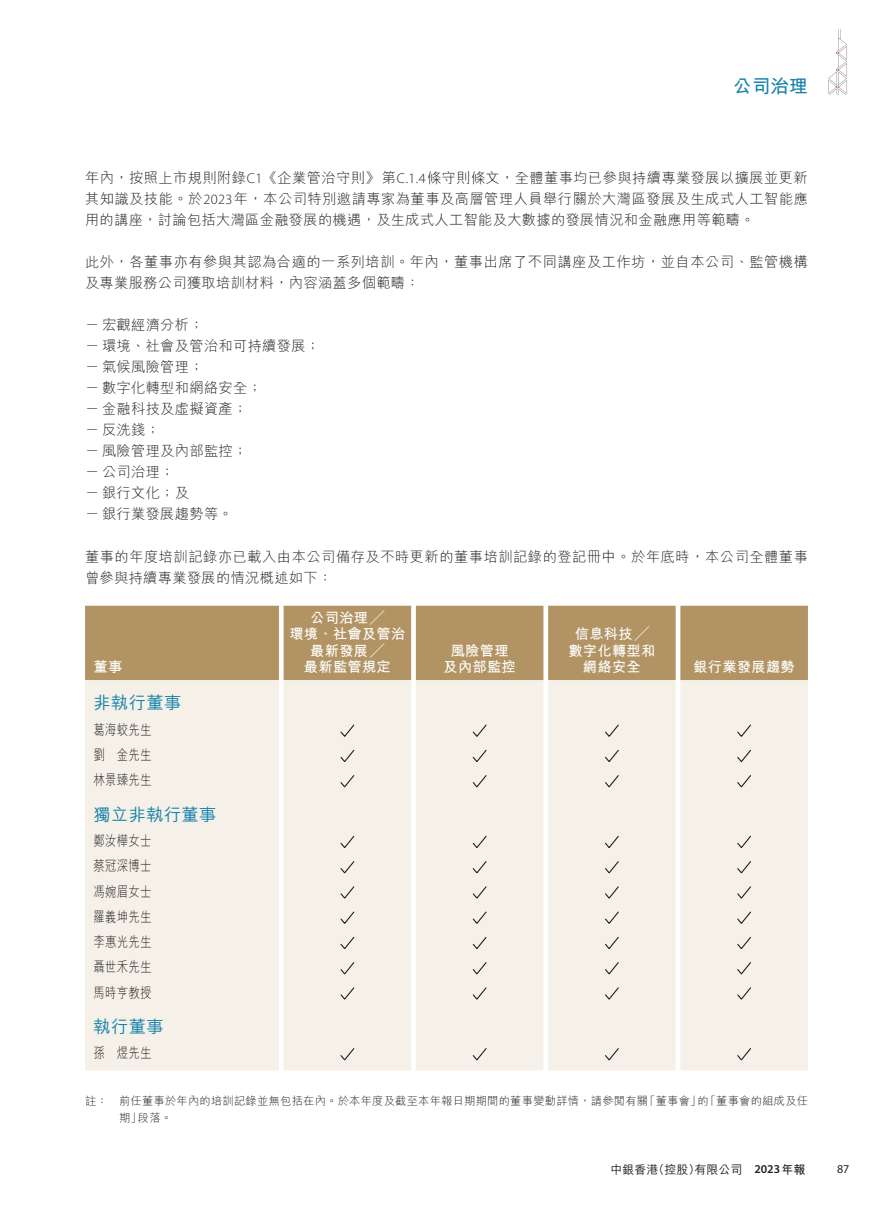
<style>
.page{position:relative;width:893px;height:1212px;background:#fff}
.page>*{position:absolute;margin:0;border:0;box-sizing:border-box;transform-origin:0 0}
.t1{font:700 18.75px "M Hei HK";color:#1581aa}
.t2{font:500 17.25px "M Hei HK";letter-spacing:.02em;color:#1581aa}
.t3{font:300 14.25px/21px "M Hei HK";letter-spacing:.02em;color:#231f20}
.t4{font:700 14.25px/16.5px "M Hei HK";letter-spacing:.02em;color:#fff;text-align:center}
.t5{font:300 14.25px/25.2px "M Hei HK";letter-spacing:.02em;color:#231f20;text-align:justify;scale:.8 1}
.t6{font:500 12px "M Hei HK";color:#231f20}
.t7{font:12px "Myriad Pro";color:#231f20}
.t8{font:300 11.25px/16.5px "M Hei HK";letter-spacing:.025em;color:#231f20}
.s1{font-family:"Myriad Pro"}
.s2{font-family:"Myriad Pro";font-weight:600}
.s3{font-weight:700}
</style>
<div class="page">
<svg style="left:828px;top:29px;width:19px;height:65px"></svg>
<div style="left:85px;top:606px;width:723px;height:74px;background:#b29464"></div>
<div style="left:85px;top:680px;width:723px;height:390px;background:#f5f1e9"></div>
<svg style="left:339px;top:723px;width:16px;height:15px"></svg>
<svg style="left:472px;top:723px;width:16px;height:15px"></svg>
<svg style="left:604px;top:723px;width:16px;height:15px"></svg>
<svg style="left:736px;top:723px;width:16px;height:15px"></svg>
<svg style="left:339px;top:749px;width:16px;height:14px"></svg>
<svg style="left:472px;top:749px;width:16px;height:14px"></svg>
<svg style="left:604px;top:749px;width:16px;height:14px"></svg>
<svg style="left:736px;top:749px;width:16px;height:14px"></svg>
<svg style="left:339px;top:774px;width:16px;height:15px"></svg>
<svg style="left:472px;top:774px;width:16px;height:15px"></svg>
<svg style="left:604px;top:774px;width:16px;height:15px"></svg>
<svg style="left:736px;top:774px;width:16px;height:15px"></svg>
<svg style="left:339px;top:835px;width:16px;height:14px"></svg>
<svg style="left:472px;top:835px;width:16px;height:14px"></svg>
<svg style="left:604px;top:835px;width:16px;height:14px"></svg>
<svg style="left:736px;top:835px;width:16px;height:14px"></svg>
<svg style="left:339px;top:860px;width:16px;height:15px"></svg>
<svg style="left:472px;top:860px;width:16px;height:15px"></svg>
<svg style="left:604px;top:860px;width:16px;height:15px"></svg>
<svg style="left:736px;top:860px;width:16px;height:15px"></svg>
<svg style="left:339px;top:885px;width:16px;height:15px"></svg>
<svg style="left:472px;top:885px;width:16px;height:15px"></svg>
<svg style="left:604px;top:885px;width:16px;height:15px"></svg>
<svg style="left:736px;top:885px;width:16px;height:15px"></svg>
<svg style="left:339px;top:910px;width:16px;height:15px"></svg>
<svg style="left:472px;top:910px;width:16px;height:15px"></svg>
<svg style="left:604px;top:910px;width:16px;height:15px"></svg>
<svg style="left:736px;top:910px;width:16px;height:15px"></svg>
<svg style="left:339px;top:936px;width:16px;height:14px"></svg>
<svg style="left:472px;top:936px;width:16px;height:14px"></svg>
<svg style="left:604px;top:936px;width:16px;height:14px"></svg>
<svg style="left:736px;top:936px;width:16px;height:14px"></svg>
<svg style="left:339px;top:961px;width:16px;height:15px"></svg>
<svg style="left:472px;top:961px;width:16px;height:15px"></svg>
<svg style="left:604px;top:961px;width:16px;height:15px"></svg>
<svg style="left:736px;top:961px;width:16px;height:15px"></svg>
<svg style="left:339px;top:986px;width:16px;height:15px"></svg>
<svg style="left:472px;top:986px;width:16px;height:15px"></svg>
<svg style="left:604px;top:986px;width:16px;height:15px"></svg>
<svg style="left:736px;top:986px;width:16px;height:15px"></svg>
<svg style="left:339px;top:1047px;width:16px;height:14px"></svg>
<svg style="left:472px;top:1047px;width:16px;height:14px"></svg>
<svg style="left:604px;top:1047px;width:16px;height:14px"></svg>
<svg style="left:736px;top:1047px;width:16px;height:14px"></svg>
<h1 class="t1" style="left:733px;top:73px;width:76px">公司治理</h1>
<p class="t3" style="left:85px;top:167px;width:724px;text-align:justify">年內，按照上市規則附錄<span class="s1">C1</span>《企業管治守則》第<span class="s1">C.1.4</span>條守則條文，全體董事均已參與持續專業發展以擴展並更新其知識及技能。於<span class="s1">2023</span>年，本公司特別邀請專家為董事及高層管理人員舉行關於大灣區發展及生成式人工智能應用的講座，討論包括大灣區金融發展的機遇，及生成式人工智能及大數據的發展情況和金融應用等範疇。</p>
<p class="t3" style="left:85px;top:251px;width:724px">此外，各董事亦有參與其認為合適的一系列培訓。年內，董事出席了不同講座及工作坊，並自本公司、監管機構及專業服務公司獲取培訓材料，內容涵蓋多個範疇：</p>
<p class="t3" style="left:85px;top:314px;width:237px">－宏觀經濟分析；<br>－環境、社會及管治和可持續發展；－氣候風險管理；<br>－數字化轉型和網絡安全；<br>－金融科技及虛擬資產；<br>－反洗錢；<br>－風險管理及內部監控；<br>－公司治理；<br>－銀行文化；及<br>－銀行業發展趨勢等。</p>
<p class="t3" style="left:85px;top:546px;width:724px">董事的年度培訓記錄亦已載入由本公司備存及不時更新的董事培訓記錄的登記冊中。於年底時，本公司全體董事曾參與持續專業發展的情況概述如下：</p>
<p class="t4" style="left:94px;top:657px;width:30px">董事</p>
<p class="t4" style="left:289px;top:608px;width:117px">公司治理╱<br>環境、社會及管治最新發展╱<br>最新監管規定</p>
<p class="t4" style="left:443px;top:641px;width:74px">風險管理及內部監控</p>
<p class="t4" style="left:568px;top:624px;width:88px">信息科技╱數字化轉型和網絡安全</p>
<p class="t4" style="left:693px;top:657px;width:103px">銀行業發展趨勢</p>
<p class="t2" style="left:94px;top:690px;width:89px">非執行董事</p>
<p class="t5" style="left:94px;top:717px;width:74px">葛海蛟先生劉 金先生林景臻先生</p>
<p class="t2" style="left:94px;top:802px;width:124px">獨立非執行董事</p>
<p class="t5" style="left:94px;top:828px;width:74px">鄭汝樺女士蔡冠深博士馮婉眉女士羅義坤先生李惠光先生聶世禾先生馬時亨教授</p>
<p class="t2" style="left:94px;top:1014px;width:72px">執行董事</p>
<p class="t5" style="left:94px;top:1040px;width:74px">孫 煜先生</p>
<p class="t8" style="left:119px;top:1093px;width:690px;text-indent:-34px">註： 前任董事於年內的培訓記錄並無包括在內。於本年度及截至本年報日期期間的董事變動詳情，請參閱有關「董事會」的「董事會的組成及任期」段落。</p>
<p class="t6" style="left:610px;top:1160px;width:196px">中銀香港（控股）有限公司 <span class="s2">2023</span><span class="s3">年報</span></p>
<p class="t7" style="left:837px;top:1161px;width:14px">87</p>
</div>
